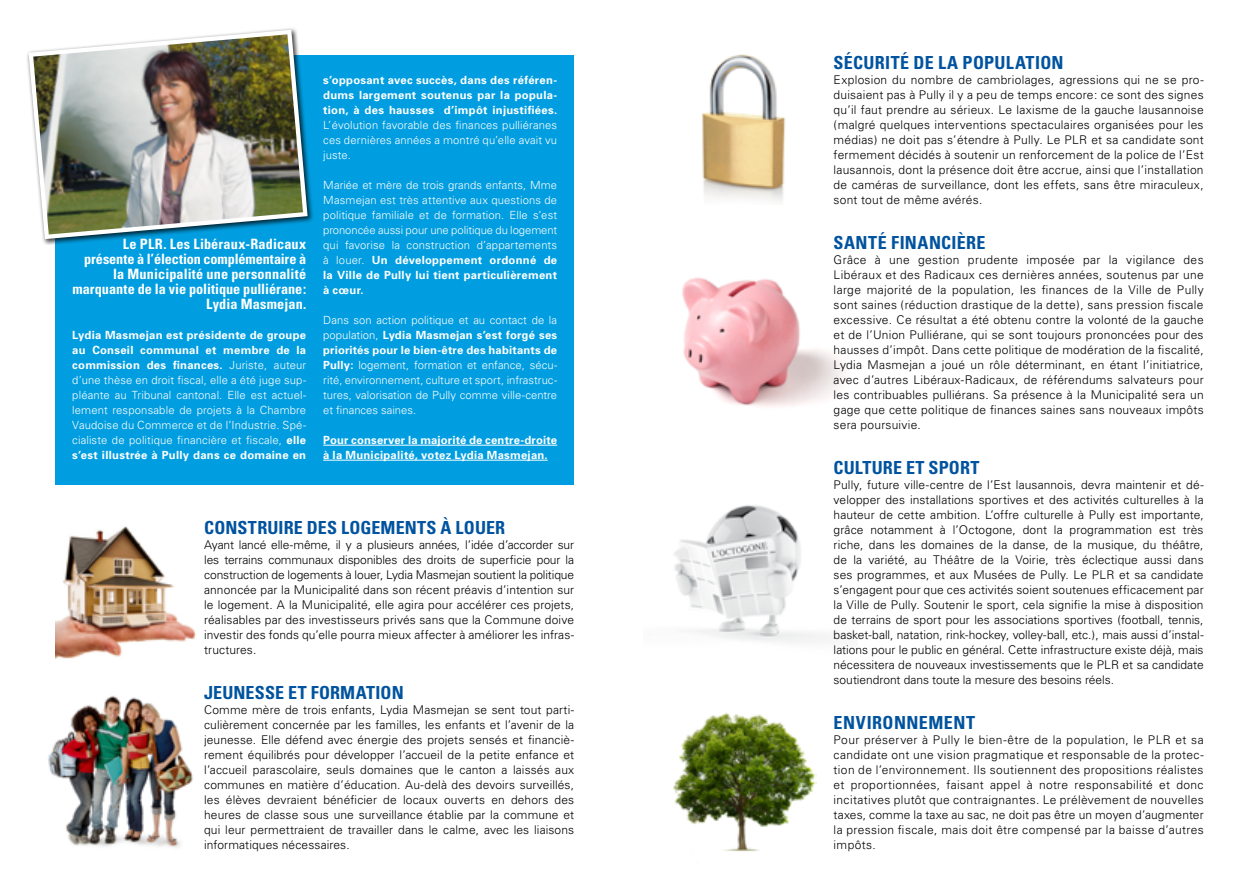
<style>
.page{position:relative;width:1259px;height:893px;background:#fff}
.page>*{position:absolute;margin:0;border:0;box-sizing:border-box;transform-origin:0 0}
.t1{font:700 condensed 18px "Univers";letter-spacing:.01em;color:#00539f}
.t2{font:700 condensed 14.25px/15px "Univers";color:#fff;text-align:right}
.t3{font:300 12px/15px "Univers";letter-spacing:.01em;color:#000;text-align:justify}
.t4{font:300 11.25px/15px "Univers";letter-spacing:.01em;color:#fff;text-align:justify}
.t5{font:700 11.25px/15px "Univers";letter-spacing:.02em;color:#fff;text-align:justify}
.s1{font-weight:700}
</style>
<div class="page">
<img style="left:674px;top:505px;width:155px;height:137px">
<img style="left:48px;top:695px;width:145px;height:153px">
<img style="left:673px;top:713px;width:144px;height:139px">
<img style="left:682px;top:277px;width:162px;height:130px">
<img style="left:702px;top:54px;width:84px;height:148px">
<img style="left:55px;top:526px;width:141px;height:134px">
<div style="left:55px;top:55px;width:519px;height:430px;background:#009ee0"></div>
<hr style="left:323px;top:445px;width:234px;height:1px;background:#fff">
<hr style="left:323px;top:460px;width:225px;height:1px;background:#fff">
<div style="left:26px;top:27px;width:287px;height:218px;background:#000;opacity:.75"></div>
<svg style="left:29px;top:30px;width:278px;height:209px"></svg>
<img style="left:33px;top:34px;width:270px;height:200px">
<p class="t2" style="left:72px;top:236px;width:235px">Le PLR. Les Libéraux-Radicaux présente à l’élection complémentaire à la Municipalité une personnalité marquante de la vie politique pulliérane:<br>Lydia Masmejan.</p>
<p class="t4" style="left:72px;top:328px;width:235px"><span class="s1">Lydia Masmejan est présidente de groupe au Conseil communal et membre de la commission des finances.</span> Juriste, auteur d’une thèse en droit fiscal, elle a été juge sup&shy;pléante au Tribunal cantonal. Elle est actuel&shy;lement responsable de projets à la Chambre Vaudoise du Commerce et de l’Industrie. Spé&shy;cialiste de politique financière et fiscale, <span class="s1">elle s’est illustrée à Pully dans ce domaine en</span></p>
<p class="t5" style="left:323px;top:73px;width:235px">s’opposant avec succès, dans des référen&shy;dums largement soutenus par la popula&shy;tion, à des hausses d’impôt injustifiées.</p>
<p class="t4" style="left:323px;top:118px;width:235px">L’évolution favorable des finances pulliéranes ces dernières années a montré qu’elle avait vu juste.</p>
<p class="t4" style="left:323px;top:178px;width:235px">Mariée et mère de trois grands enfants, Mme Masmejan est très attentive aux questions de politique familiale et de formation. Elle s’est prononcée aussi pour une politique du logement qui favorise la construction d’appartements à louer. <span class="s1">Un développement ordonné de la Ville de Pully lui tient particulièrement à cœur.</span></p>
<p class="t4" style="left:323px;top:312px;width:235px">Dans son action politique et au contact de la population, <span class="s1">Lydia Masmejan s’est forgé ses priorités pour le bien-être des habitants de Pully:</span> logement, formation et enfance, sécu&shy;rité, environnement, culture et sport, infrastruc&shy;tures, valorisation de Pully comme ville-centre et finances saines.</p>
<p class="t5" style="left:323px;top:432px;width:235px">Pour conserver la majorité de centre-droite à la Municipalité, votez Lydia Masmejan.</p>
<h1 class="t1" style="left:204px;top:517px;width:303px">Construire des logements à louer</h1>
<p class="t3" style="left:204px;top:537px;width:371px">Ayant lancé elle-même, il y a plusieurs années, l’idée d’accorder sur les terrains communaux disponibles des droits de superficie pour la construction de logements à louer, Lydia Masmejan soutient la politique annoncée par la Municipalité dans son récent préavis d’intention sur le logement. A la Municipalité, elle agira pour accélérer ces projets, réalisables par des investisseurs privés sans que la Commune doive investir des fonds qu’elle pourra mieux affecter à améliorer les infras&shy;tructures.</p>
<h1 class="t1" style="left:204px;top:682px;width:201px">Jeunesse et Formation</h1>
<p class="t3" style="left:204px;top:702px;width:371px">Comme mère de trois enfants, Lydia Masmejan se sent tout parti&shy;culièrement concernée par les familles, les enfants et l’avenir de la jeunesse. Elle défend avec énergie des projets sensés et financiè&shy;rement équilibrés pour développer l’accueil de la petite enfance et l’accueil parascolaire, seuls domaines que le canton a laissés aux communes en matière d’éducation. Au-delà des devoirs surveillés, les élèves devraient bénéficier de locaux ouverts en dehors des heures de classe sous une surveillance établie par la commune et qui leur permettraient de travailler dans le calme, avec les liaisons informatiques nécessaires.</p>
<h1 class="t1" style="left:833px;top:52px;width:231px">Sécurité de la population</h1>
<p class="t3" style="left:833px;top:72px;width:371px">Explosion du nombre de cambriolages, agressions qui ne se pro&shy;duisaient pas à Pully il y a peu de temps encore: ce sont des signes qu’il faut prendre au sérieux. Le laxisme de la gauche lausannoise (malgré quelques interventions spectaculaires organisées pour les médias) ne doit pas s’étendre à Pully. Le PLR et sa candidate sont fermement décidés à soutenir un renforcement de la police de l’Est lausannois, dont la présence doit être accrue, ainsi que l’installation de caméras de surveillance, dont les effets, sans être miraculeux, sont tout de même avérés.</p>
<h1 class="t1" style="left:833px;top:232px;width:153px">Santé financière</h1>
<p class="t3" style="left:833px;top:252px;width:371px">Grâce à une gestion prudente imposée par la vigilance des Libéraux et des Radicaux ces dernières années, soutenus par une large majorité de la population, les finances de la Ville de Pully sont saines (réduction drastique de la dette), sans pression fiscale excessive. Ce résultat a été obtenu contre la volonté de la gauche et de l’Union Pulliérane, qui se sont toujours prononcées pour des hausses d’impôt. Dans cette politique de modération de la fiscalité, Lydia Masmejan a joué un rôle déterminant, en étant l’initiatrice, avec d’autres Libéraux-Radicaux, de référendums salvateurs pour les contribuables pulliérans. Sa présence à la Municipalité sera un gage que cette politique de finances saines sans nouveaux impôts sera poursuivie.</p>
<h1 class="t1" style="left:833px;top:457px;width:147px">Culture et Sport</h1>
<p class="t3" style="left:833px;top:477px;width:371px">Pully, future ville-centre de l’Est lausannois, devra maintenir et dé&shy;velopper des installations sportives et des activités culturelles à la hauteur de cette ambition. L’offre culturelle à Pully est importante, grâce notamment à l’Octogone, dont la programmation est très riche, dans les domaines de la danse, de la musique, du théâtre, de la variété, au Théâtre de la Voirie, très éclectique aussi dans ses programmes, et aux Musées de Pully. Le PLR et sa candidate s’engagent pour que ces activités soient soutenues efficacement par la Ville de Pully. Soutenir le sport, cela signifie la mise à disposition de terrains de sport pour les associations sportives (football, tennis, basket-ball, natation, rink-hockey, volley-ball, etc.), mais aussi d’instal&shy;lations pour le public en général. Cette infrastructure existe déjà, mais nécessitera de nouveaux investissements que le PLR et sa candidate soutiendront dans toute la mesure des besoins réels.</p>
<h1 class="t1" style="left:833px;top:712px;width:12px">ENVIRONNEMENT</h1>
<p class="t3" style="left:833px;top:732px;width:371px">Pour préserver à Pully le bien-être de la population, le PLR et sa candidate ont une vision pragmatique et responsable de la protec&shy;tion de l’environnement. Ils soutiennent des propositions réalistes et proportionnées, faisant appel à notre responsabilité et donc incitatives plutôt que contraignantes. Le prélèvement de nouvelles taxes, comme la taxe au sac, ne doit pas être un moyen d’augmenter la pression fiscale, mais doit être compensé par la baisse d’autres impôts.</p>
</div>
